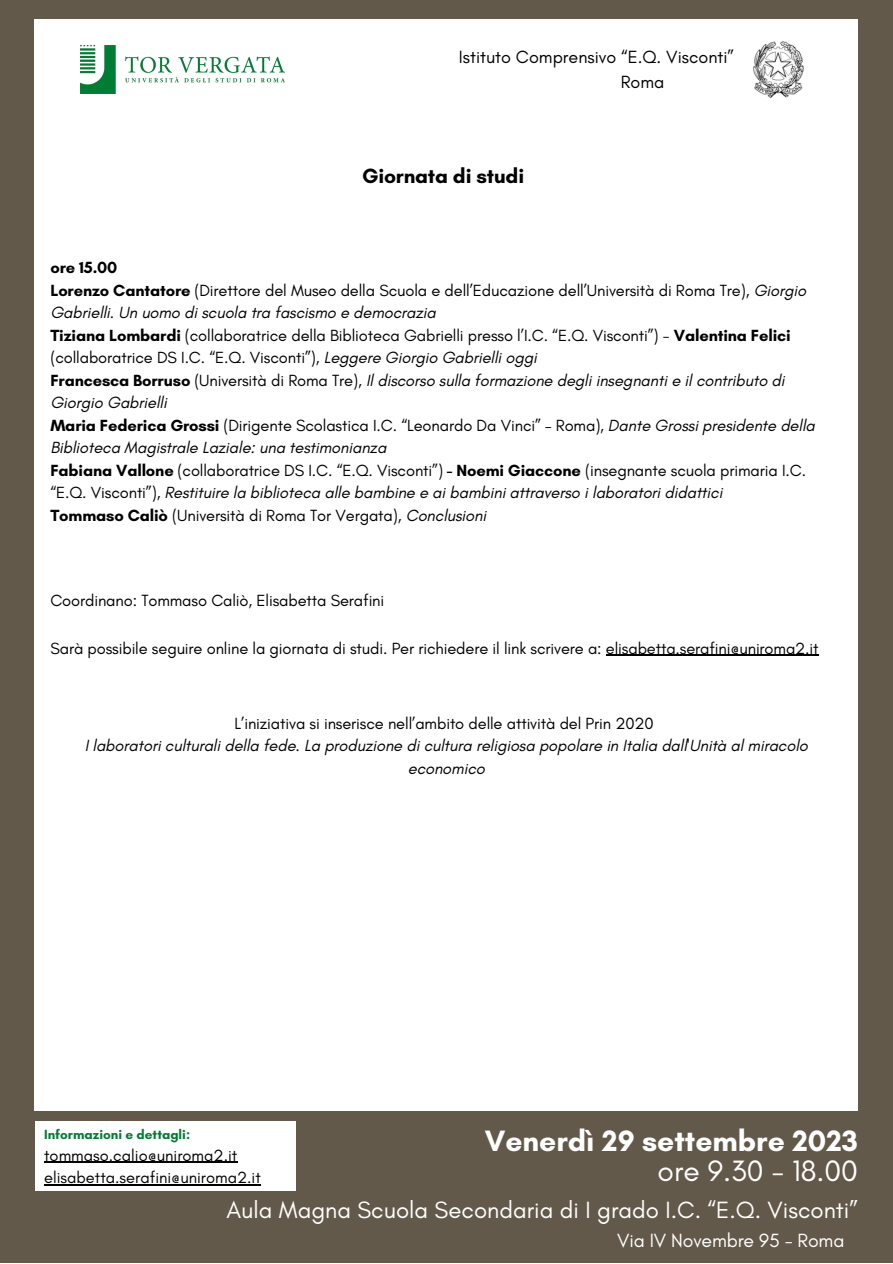
<style>
.page{position:relative;width:893px;height:1264px;background:#fff}
.page>*{position:absolute;margin:0;border:0;box-sizing:border-box;transform-origin:0 0}
.t1{font:700 30px "Glacial Indifference";color:#fff}
.t2{font:30px "Glacial Indifference";color:#fff}
.t3{font:24px "Glacial Indifference";color:#fff}
.t4{font:700 21px "Glacial Indifference";letter-spacing:-.01em;color:#000}
.t5{font:19.5px "Glacial Indifference";letter-spacing:-.01em;color:#fff}
.t6{font:18px "Glacial Indifference";color:#000}
.t7{font:16.5px/22.5px "Glacial Indifference";letter-spacing:-.01em;color:#000}
.t8{font:italic 16.5px/22.5px "Glacial Indifference";letter-spacing:-.01em;color:#000}
.t9{font:700 16.5px "Glacial Indifference";letter-spacing:-.01em;color:#000}
.t10{font:700 13.5px "Glacial Indifference";color:#007d34}
.s1{font-weight:700}
.s2{font-style:italic}
.s3{font-weight:700;font-style:normal}
.s4{font-style:normal}
</style>
<div class="page">
<div style="left:0;top:0;width:892px;height:1262px;background:#63594a"></div>
<div style="left:35px;top:20px;width:822px;height:1091px;background:#fff"></div>
<div style="left:35px;top:1121px;width:260px;height:70px;background:#fff"></div>
<hr style="left:44px;top:1184px;width:217px;height:1px;background:#000">
<hr style="left:44px;top:1161px;width:113px;height:1px;background:#000">
<hr style="left:157px;top:1161px;width:80px;height:1px;background:#000">
<hr style="left:606px;top:654px;width:212px;height:1px;background:#000">
<img style="left:81px;top:46px;width:203px;height:48px">
<img style="left:753px;top:42px;width:50px;height:56px">
<p class="t6" style="left:459px;top:46px;width:276px">Istituto Comprensivo “E.Q. Visconti”</p>
<p class="t6" style="left:620px;top:71px;width:45px">Roma</p>
<p class="t4" style="left:362px;top:163px;width:164px">Giornata di studi</p>
<p class="t9" style="left:50px;top:258px;width:69px">ore 15.00</p>
<p class="t7" style="left:50px;top:279px;width:757px"><span class="s1">Lorenzo Cantatore</span> (Direttore del Museo della Scuola e dell’Educazione dell’Università di Roma Tre), <span class="s2">Giorgio<br>Gabrielli. Un uomo di scuola tra fascismo e democrazia</span></p>
<p class="t7" style="left:50px;top:324px;width:741px"><span class="s1">Tiziana Lombardi</span> (collaboratrice della Biblioteca Gabrielli presso l’I.C. “E.Q. Visconti”) - <span class="s1">Valentina Felici </span>(collaboratrice DS I.C. “E.Q. Visconti”), <span class="s2">Leggere Giorgio Gabrielli oggi</span></p>
<p class="t8" style="left:50px;top:369px;width:735px"><span class="s3">Francesca Borruso</span> <span class="s4">(Università di Roma Tre),</span> Il discorso sulla formazione degli insegnanti e il contributo di</p>
<p class="t8" style="left:50px;top:391px;width:118px">Giorgio Gabrielli</p>
<p class="t8" style="left:50px;top:414px;width:766px"><span class="s3">Maria Federica Grossi</span> <span class="s4">(Dirigente Scolastica I.C. “Leonardo Da Vinci” – Roma),</span> Dante Grossi presidente della<br>Biblioteca Magistrale Laziale: una testimonianza</p>
<p class="t7" style="left:50px;top:459px;width:757px"><span class="s1">Fabiana Vallone</span> (collaboratrice DS I.C. “E.Q. Visconti”) <span class="s1">- Noemi Giaccone</span> (insegnante scuola primaria I.C. “E.Q. Visconti”), <span class="s2">Restituire la biblioteca alle bambine e ai bambini attraverso i laboratori didattici</span></p>
<p class="t7" style="left:50px;top:504px;width:437px"><span class="s1">Tommaso Caliò</span> (Università di Roma Tor Vergata), <span class="s2">Conclusioni</span></p>
<p class="t7" style="left:50px;top:589px;width:335px">Coordinano: Tommaso Caliò, Elisabetta Serafini</p>
<p class="t7" style="left:50px;top:636px;width:769px">Sarà possibile seguire online la giornata di studi. Per richiedere il link scrivere a: elisabetta.serafini@uniroma2.it</p>
<p class="t7" style="left:234px;top:712px;width:420px">L’iniziativa si inserisce nell’ambito delle attività del Prin 2020</p>
<p class="t8" style="left:85px;top:734px;width:724px;text-align:center">I laboratori culturali della fede. La produzione di cultura religiosa popolare in Italia dall'Unità al miracolo economico</p>
<p class="t1" style="left:485px;top:1122px;width:374px">Venerdì 29 settembre 2023</p>
<p class="t2" style="left:657px;top:1152px;width:202px">ore 9.30 - 18.00</p>
<p class="t3" style="left:226px;top:1194px;width:633px">Aula Magna Scuola Secondaria di I grado I.C. “E.Q. Visconti”</p>
<p class="t10" style="left:44px;top:1126px;width:147px">Informazioni e dettagli:</p>
<p class="t7" style="left:44px;top:1143px;width:195px">tommaso.calio@uniroma2.it</p>
<p class="t7" style="left:44px;top:1165px;width:218px">elisabetta.serafini@uniroma2.it</p>
<p class="t5" style="left:617px;top:1228px;width:229px">Via IV Novembre 95 - Roma</p>
</div>
